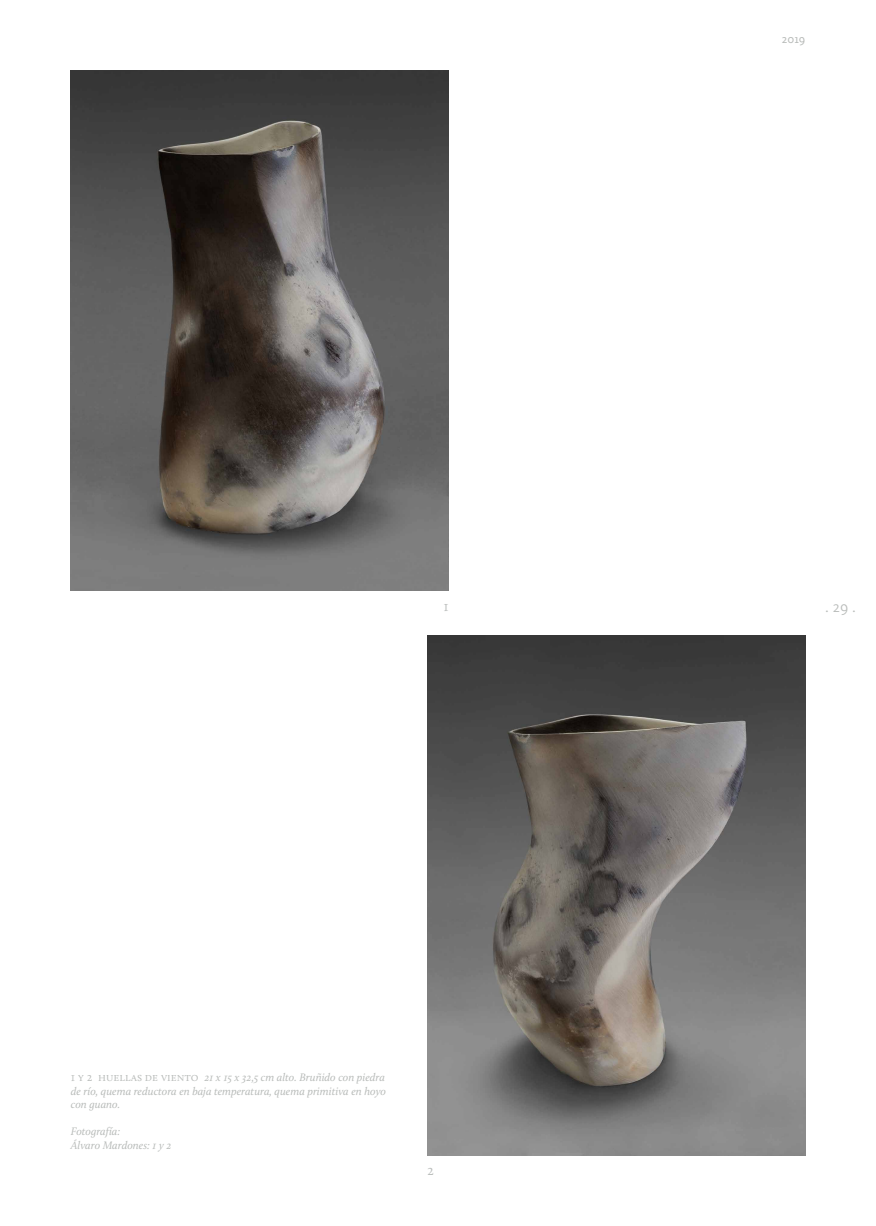
<style>
.page{position:relative;width:876px;height:1226px;background:#fff}
.page>*{position:absolute;margin:0;border:0;box-sizing:border-box;transform-origin:0 0}
.t1{font:300 16.25px "Calluna Sans";color:#b9bcba}
.t2{font:300 15px "Calluna";color:#b9bcba}
.t3{font:12.5px "Calluna Sans";color:#b9bcba}
.t4{font:italic 11.25px/13.5px "Calluna";color:#b9bcba;text-align:justify}
.s1{font-weight:300;font-style:normal;font-size:12.5px}
</style>
<div class="page">
<img style="left:71px;top:71px;width:377px;height:520px">
<img style="left:427px;top:635px;width:377px;height:520px">
<h2 class="t2" style="left:443px;top:597px;width:7px">1</h2>
<p class="t4" style="left:71px;top:1071px;width:316px"><span class="s1">1 y 2 huellas de viento</span> 21 x 15 x 32,5 cm alto. Bruñido con piedra de río, quema reductora en baja temperatura, quema primitiva en hoyo con guano.</p>
<p class="t4" style="left:71px;top:1125px;width:102px">Fotografía:<br>Álvaro Mardones: 1 y 2</p>
<h2 class="t2" style="left:427px;top:1161px;width:8px">2</h2>
<p class="t3" style="left:781px;top:31px;width:25px">2019</p>
<h1 class="t1" style="left:824px;top:597px;width:32px">. 29 .</h1>
</div>
